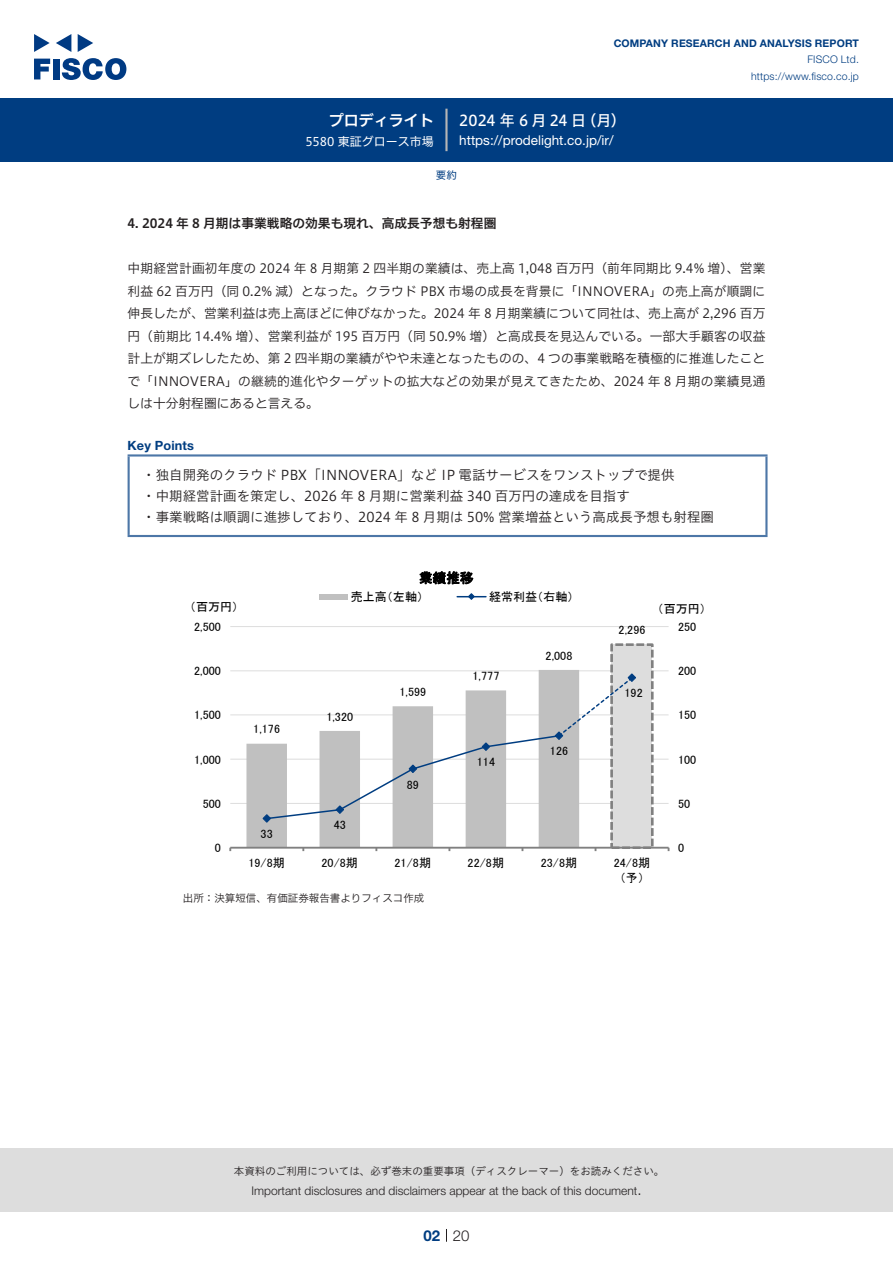
<style>
.page{position:relative;width:893px;height:1263px;background:#fff}
.page>*{position:absolute;margin:0;border:0;box-sizing:border-box;transform-origin:0 0}
.t1{font:15px "Hiragino UD Sans F Std N W5";letter-spacing:-.005em;color:#fff}
.t2{font:15px "Hiragino UD Sans F Std N W6";color:#fff}
.t3{font:300 15px "Helvetica Neue LT Std";color:#231f20}
.t4{font:700 15px "Helvetica Neue LT Std";color:#003d81}
.Key_Points_中{font:13.5px "Hiragino UD Sans Std W3";color:#231f20}
.t5{font:13.5px "Helvetica Neue LT Std";color:#fff}
.t6{font:13.5px "MS P Gothic";color:#000}
.本文{font:12.75px/22.5px "Hiragino UD Sans F Std N W3";letter-spacing:.015em;color:#231f20;text-align:justify}
.小タイトル{font:12.75px "Hiragino UD Sans F Std N W6";color:#231f20}
.Key_Points{font:700 12.75px "Helvetica Neue LT Std";letter-spacing:.015em;color:#003d81}
.t7{font:12.15px "MS P Gothic";color:#000}
.t8{font:12px "MS P Gothic";letter-spacing:.005em;color:#000}
.t9{font:300 12px "Helvetica Neue LT Std";color:#231f20}
.t10{font:12px "Hiragino UD Sans F Std N W4";color:#fff}
.t11{font:10.5px "Hiragino UD Sans Std W3";color:#231f20}
.t12{font:700 10.5px "Helvetica Neue LT Std";letter-spacing:.015em;color:#003d81}
.t13{font:300 10.5px/16.5px "Helvetica Neue LT Std";letter-spacing:.015em;color:#003d81;text-align:right}
.表組み基本スタイル{font:10.5px "Hiragino UD Sans F Std N W3";color:#231f20}
.ヘッダー{font:10.5px "Hiragino UD Sans F Std N W4";color:#003d81}
</style>
<div class="page">
<div style="left:0;top:1148px;width:893px;height:64px;background:#ddd"></div>
<svg style="left:34px;top:59px;width:16px;height:20px"></svg>
<div style="left:53px;top:59px;width:6px;height:20px;background:#003a83"></div>
<svg style="left:62px;top:58px;width:64px;height:22px"></svg>
<svg style="left:34px;top:34px;width:16px;height:18px"></svg>
<svg style="left:78px;top:34px;width:15px;height:18px"></svg>
<svg style="left:56px;top:34px;width:15px;height:18px"></svg>
<div style="left:0;top:98px;width:893px;height:64px;background:#003d81"></div>
<hr style="left:445px;top:109px;width:3px;height:42px;background:#b5b5b6">
<svg style="left:446px;top:1229px;width:1px;height:13px"></svg>
<hr style="left:128px;top:456px;width:2px;height:79px;background:#4d77a7">
<hr style="left:128px;top:454px;width:639px;height:2px;background:#4d77a7">
<hr style="left:765px;top:456px;width:2px;height:79px;background:#4d77a7">
<hr style="left:128px;top:535px;width:639px;height:2px;background:#4d77a7">
<hr style="left:230px;top:803px;width:439px;height:1px;background:#ddd">
<hr style="left:230px;top:759px;width:439px;height:1px;background:#ddd">
<hr style="left:230px;top:714px;width:439px;height:1px;background:#ddd">
<hr style="left:230px;top:670px;width:439px;height:1px;background:#ddd">
<hr style="left:230px;top:626px;width:439px;height:1px;background:#ddd">
<div style="left:612px;top:645px;width:40px;height:203px;background:#ddd"></div>
<div style="left:610px;top:643px;width:44px;height:206px;border:3px dashed #808080"></div>
<svg style="left:246px;top:670px;width:333px;height:177px;fill:#c0c0c0"></svg>
<hr style="left:230px;top:847px;width:439px;height:2px;background:#808080">
<svg style="left:262px;top:673px;width:374px;height:150px"></svg>
<div style="left:319px;top:594px;width:29px;height:5px;background:#c0c0c0"></div>
<svg style="left:457px;top:593px;width:29px;height:7px"></svg>
<p class="t2" style="left:329px;top:109px;width:107px">プロディライト</p>
<p class="t10" style="left:305px;top:132px;width:130px">5580 東証グロース市場</p>
<p class="t12" style="left:614px;top:37px;width:247px">COMPANY RESEARCH AND ANALYSIS REPORT</p>
<p class="t13" style="left:751px;top:51px;width:109px">FISCO Ltd. https://www.fisco.co j p.</p>
<p class="t1" style="left:581px;top:109px;width:46px">（月(</p>
<p class="t1" style="left:459px;top:109px;width:128px">2024 年 6 月 24 日</p>
<p class="t5" style="left:459px;top:132px;width:156px">https://prodelight. c o j p. /i r/</p>
<p class="ヘッダー" style="left:436px;top:167px;width:22px">要約</p>
<p class="小タイトル" style="left:128px;top:214px;width:370px">4. 2024 年 8 月期は事業戦略の効果も現れ、高成長予想も射程圏</p>
<p class="本文" style="left:128px;top:256px;width:639px">中期経営計画初年度の 2024 年 8 月期第 2 四半期の業績は、売上高 1,048 百万円（前年同期比 9.4% 増）、営業利益 62 百万円（同 0.2% 減）となった。クラウド PBX 市場の成長を背景に「INNOVERA」の売上高が順調に伸長したが、営業利益は売上高ほどに伸びなかった。2024 年 8 月期業績について同社は、売上高が 2,296 百万円（前期比 14.4% 増）、営業利益が 195 百万円（同 50.9% 増）と高成長を見込んでいる。一部大手顧客の収益計上が期ズレしたため、第 2 四半期の業績がやや未達となったものの、4 つの事業戦略を積極的に推進したことで「INNOVERA」の継続的進化やターゲットの拡大などの効果が見えてきたため、2024 年 8 月期の業績見通しは十分射程圏にあると言える。</p>
<p class="Key_Points" style="left:128px;top:438px;width:68px">Key Points</p>
<p class="Key_Points_中" style="left:142px;top:465px;width:534px">・独自開発のクラウド PBX「INNOVERA」など IP 電話サービスをワンストップで提供</p>
<p class="Key_Points_中" style="left:142px;top:486px;width:489px">・中期経営計画を策定し、2026 年 8 月期に営業利益 340 百万円の達成を目指す</p>
<p class="Key_Points_中" style="left:142px;top:506px;width:573px">・事業戦略は順調に進捗しており、2024 年 8 月期は 50% 営業増益という高成長予想も射程圏</p>
<p class="t8" style="left:190px;top:601px;width:50px">（百万円）</p>
<p class="t7" style="left:194px;top:620px;width:28px">2,500</p>
<p class="t7" style="left:194px;top:665px;width:28px">2,000</p>
<p class="t7" style="left:194px;top:709px;width:28px">1,500</p>
<p class="t7" style="left:194px;top:753px;width:28px">1,000</p>
<p class="t8" style="left:253px;top:723px;width:28px">1,176</p>
<p class="t7" style="left:203px;top:797px;width:20px">500</p>
<p class="t7" style="left:215px;top:842px;width:8px">0</p>
<p class="t8" style="left:261px;top:828px;width:14px">33</p>
<p class="t8" style="left:248px;top:856px;width:38px">19/8期</p>
<p class="t6" style="left:419px;top:571px;width:56px">業績推移</p>
<p class="t7" style="left:351px;top:590px;width:74px">売上高（左軸）</p>
<p class="t7" style="left:489px;top:590px;width:86px">経常利益（右軸(</p>
<p class="t8" style="left:546px;top:649px;width:28px">2,008</p>
<p class="t8" style="left:326px;top:710px;width:28px">1,320</p>
<p class="t7" style="left:334px;top:819px;width:14px">43</p>
<p class="t8" style="left:321px;top:856px;width:38px">20/8期</p>
<p class="t8" style="left:399px;top:686px;width:28px">1,599</p>
<p class="t8" style="left:407px;top:778px;width:14px">89</p>
<p class="t8" style="left:395px;top:856px;width:38px">21/8期</p>
<p class="t7" style="left:472px;top:670px;width:28px">1,777</p>
<p class="t8" style="left:477px;top:756px;width:20px">114</p>
<p class="t8" style="left:468px;top:856px;width:38px">22/8期</p>
<p class="t8" style="left:550px;top:745px;width:20px">126</p>
<p class="t8" style="left:541px;top:856px;width:38px">23/8期</p>
<p class="表組み基本スタイル" style="left:183px;top:890px;width:243px">出所：決算短信、有価証券報告書よりフィスコ作成</p>
<p class="t8" style="left:619px;top:624px;width:28px">2,296</p>
<p class="t8" style="left:624px;top:687px;width:20px">192</p>
<p class="t8" style="left:658px;top:602px;width:50px">（百万円(</p>
<p class="t7" style="left:678px;top:620px;width:20px">250</p>
<p class="t7" style="left:678px;top:665px;width:20px">200</p>
<p class="t7" style="left:678px;top:709px;width:20px">150</p>
<p class="t7" style="left:678px;top:753px;width:20px">100</p>
<p class="t8" style="left:614px;top:856px;width:38px">24/8期</p>
<p class="t8" style="left:620px;top:872px;width:26px">予（ (</p>
<p class="t7" style="left:678px;top:797px;width:13px">50</p>
<p class="t7" style="left:678px;top:842px;width:8px">0</p>
<p class="t11" style="left:234px;top:1163px;width:432px">本資料のご利用については、必ず巻末の重要事項（ディスクレーマー）をお読みください。</p>
<p class="t3" style="left:637px;top:1180px;width:6px">.</p>
<p class="t9" style="left:251px;top:1183px;width:387px">Important disclosures and disclaimers appear at the back of this document</p>
<p class="t4" style="left:423px;top:1226px;width:18px">02</p>
<p class="t3" style="left:453px;top:1226px;width:18px">20</p>
</div>
